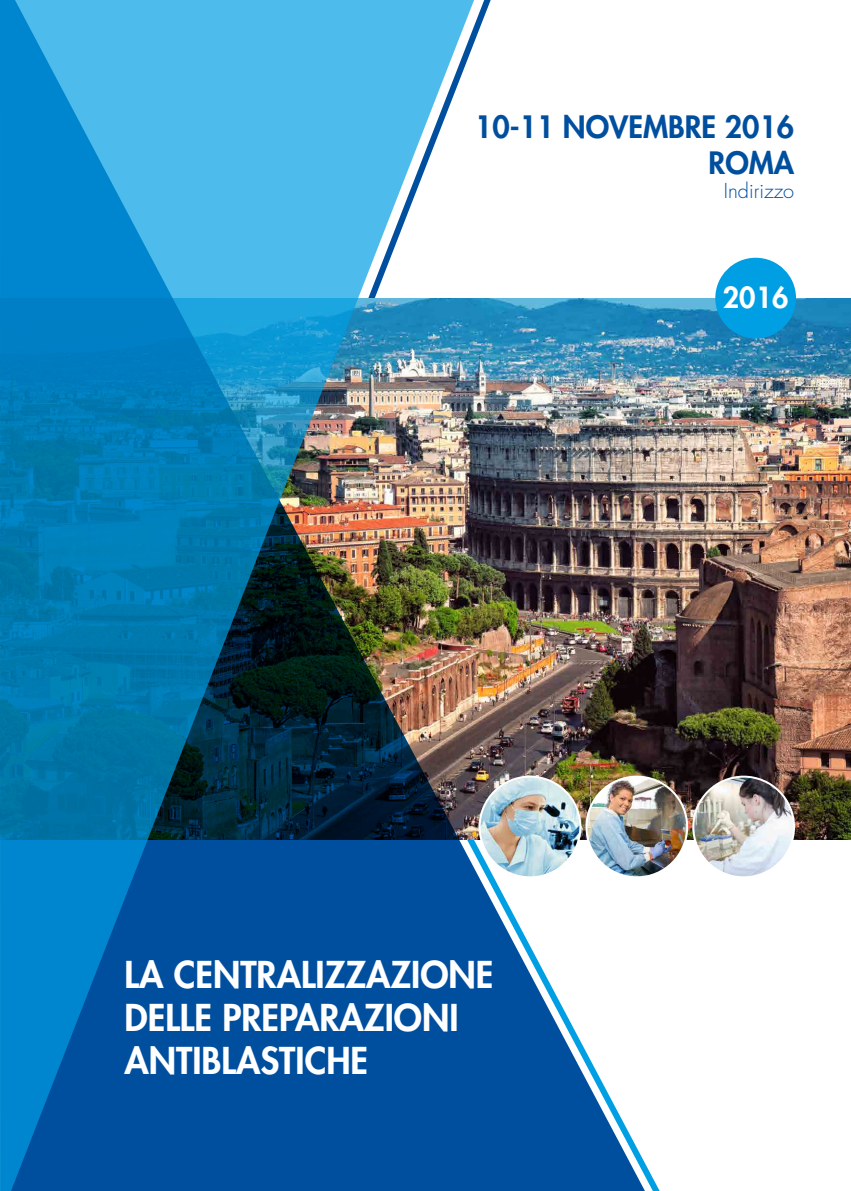
<style>
.page{position:relative;width:851px;height:1191px;background:#fff}
.page>*{position:absolute;margin:0;border:0;box-sizing:border-box;transform-origin:0 0}
.t1{font:800 36px/43.2px "Futura Std";color:#fff}
.t2{font:800 30px/36px "Futura Std";color:#004f9f;text-align:right}
.t3{font:800 28.4px "Futura Std";color:#fff}
.t4{font:300 20px "Futura Std";color:#004f9f}
</style>
<div class="page">
<img style="left:659px;top:298px;width:191px;height:541px">
<img style="left:485px;top:0;width:174px;height:1191px">
<img style="left:0;top:0;width:485px;height:1191px">
<div style="left:715px;top:258px;width:80px;height:80px;background:#009fe3;border-radius:50%"></div>
<img style="left:693px;top:776px;width:100px;height:101px;border-radius:50px">
<div style="left:692px;top:775px;width:102px;height:103px;border:2px solid #fff;border-radius:50%"></div>
<img style="left:586px;top:776px;width:101px;height:101px;border-radius:50px">
<div style="left:585px;top:775px;width:103px;height:103px;border:2px solid #fff;border-radius:50%"></div>
<img style="left:479px;top:776px;width:101px;height:101px;border-radius:50px">
<div style="left:478px;top:775px;width:103px;height:103px;border:2px solid #fff;border-radius:50%"></div>
<p class="t2" style="left:475px;top:109px;width:321px">10-11 NOVEMBRE 2016<br>ROMA</p>
<p class="t4" style="left:723px;top:179px;width:72px">Indirizzo</p>
<p class="t3" style="left:722px;top:280px;width:67px">2016</p>
<p class="t1" style="left:124px;top:953px;width:370px">LA CENTRALIZZAZIONE<br>DELLE PREPARAZIONI<br>ANTIBLASTICHE</p>
</div>
